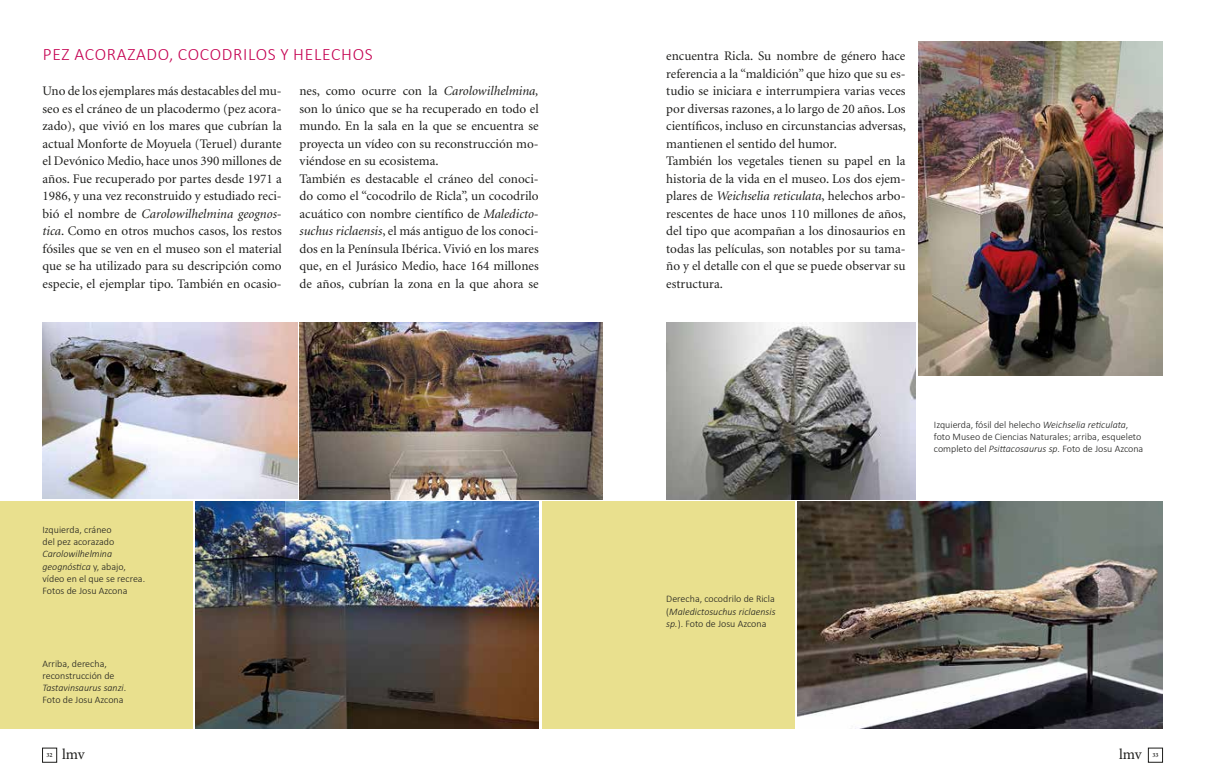
<style>
.page{position:relative;width:1205px;height:780px;background:#fff}
.page>*{position:absolute;margin:0;border:0;box-sizing:border-box;transform-origin:0 0}
.t1{font:300 17.5px "Calibri";letter-spacing:.04em;color:#c50051}
.t2{font:15px "Minion Pro";letter-spacing:-.01em;color:#1d1d1b}
.t3{font:13.12px/17.5px "Minion";color:#1d1d1b}
.t4{font:300 10px/12.1px "Calibri";color:#1d1d1b}
.t5{font:600 6.25px "Minion Pro";color:#1d1d1b}
.s1{font-style:italic}
</style>
<div class="page">
<div style="left:542px;top:501px;width:253px;height:227px;background:#e9e08e"></div>
<img style="left:918px;top:41px;width:244px;height:334px">
<div style="left:0;top:501px;width:192px;height:227px;background:#e9e08e"></div>
<img style="left:797px;top:501px;width:365px;height:227px">
<img style="left:300px;top:323px;width:302px;height:176px">
<img style="left:195px;top:501px;width:344px;height:227px">
<div style="left:42px;top:748px;width:15px;height:14px;border:1px solid #1d1d1b"></div>
<img style="left:43px;top:323px;width:254px;height:176px">
<img style="left:666px;top:323px;width:249px;height:176px">
<h1 class="t1" style="left:43px;top:43px;width:331px">PEZ ACORAZADO, COCODRILOS Y HELECHOS</h1>
<p class="t3" style="left:43px;top:83px;width:241px;text-align:justify">Uno de los ejemplares más destacables del mu&shy;seo es el cráneo de un placodermo (pez acora&shy;zado), que vivió en los mares que cubrían la actual Monforte de Moyuela (Teruel) durante el Devónico Medio, hace unos 390 millones de años. Fue recuperado por partes desde 1971 a 1986, y una vez reconstruido y estudiado reci&shy;bió el nombre de <span class="s1">Carolowilhelmina geognos&shy;tica</span>. Como en otros muchos casos, los restos fósiles que se ven en el museo son el material que se ha utilizado para su descripción como especie, el ejemplar tipo. También en ocasio-</p>
<p class="t3" style="left:299px;top:83px;width:241px">nes, como ocurre con la <span class="s1">Carolowilhelmina, </span>son lo único que se ha recuperado en todo el mundo. En la sala en la que se encuentra se proyecta un vídeo con su reconstrucción mo&shy;viéndose en su ecosistema.<br>También es destacable el cráneo del conoci&shy;do como el “cocodrilo de Ricla”, un cocodrilo acuático con nombre científico de <span class="s1">Maledicto&shy;suchus riclaensis</span>, el más antiguo de los conoci&shy;dos en la Península Ibérica. Vivió en los mares que, en el Jurásico Medio, hace 164 millones de años, cubrían la zona en la que ahora se</p>
<p class="t4" style="left:43px;top:523px;width:73px">Izquierda, cráneo del pez acorazado</p>
<p class="t4" style="left:43px;top:548px;width:104px"><span class="s1">Carolowilhelmina geognóstica</span> y, abajo, vídeo en el que se recrea.<br>Fotos de Josu Azcona</p>
<p class="t4" style="left:43px;top:657px;width:85px">Arriba, derecha, reconstrucción de<br><span class="s1">Tastavinsaurus sanzi</span>.<br>Foto de Josu Azcona</p>
<p class="t5" style="left:47px;top:750px;width:8px">32</p>
<p class="t2" style="left:62px;top:744px;width:24px">lmv</p>
<p class="t3" style="left:666px;top:48px;width:241px">encuentra Ricla. Su nombre de género hace referencia a la “maldición” que hizo que su es&shy;tudio se iniciara e interrumpiera varias veces por diversas razones, a lo largo de 20 años. Los científicos, incluso en circunstancias adversas, mantienen el sentido del humor.<br>También los vegetales tienen su papel en la historia de la vida en el museo. Los dos ejem&shy;plares de <span class="s1">Weichselia reticulata</span>, helechos arbo&shy;rescentes de hace unos 110 millones de años, del tipo que acompañan a los dinosaurios en todas las películas, son notables por su tama&shy;ño y el detalle con el que se puede observar su estructura.</p>
<p class="t4" style="left:934px;top:418px;width:211px">Izquierda, fósil del helecho <span class="s1">Weichselia reticulata</span>, foto Museo de Ciencias Naturales; arriba, esqueleto completo del <span class="s1">Psittacosaurus sp</span>. Foto de Josu Azcona</p>
<p class="t4" style="left:666px;top:592px;width:111px;line-height:12.5px;text-align:justify">Derecha, cocodrilo de Ricla (<span class="s1">Maledictosuchus riclaensis sp.</span>). Foto de Josu Azcona</p>
<p class="t2" style="left:1119px;top:744px;width:24px">lmv</p>
<p class="t5" style="left:1152px;top:750px;width:8px">33</p>
</div>
